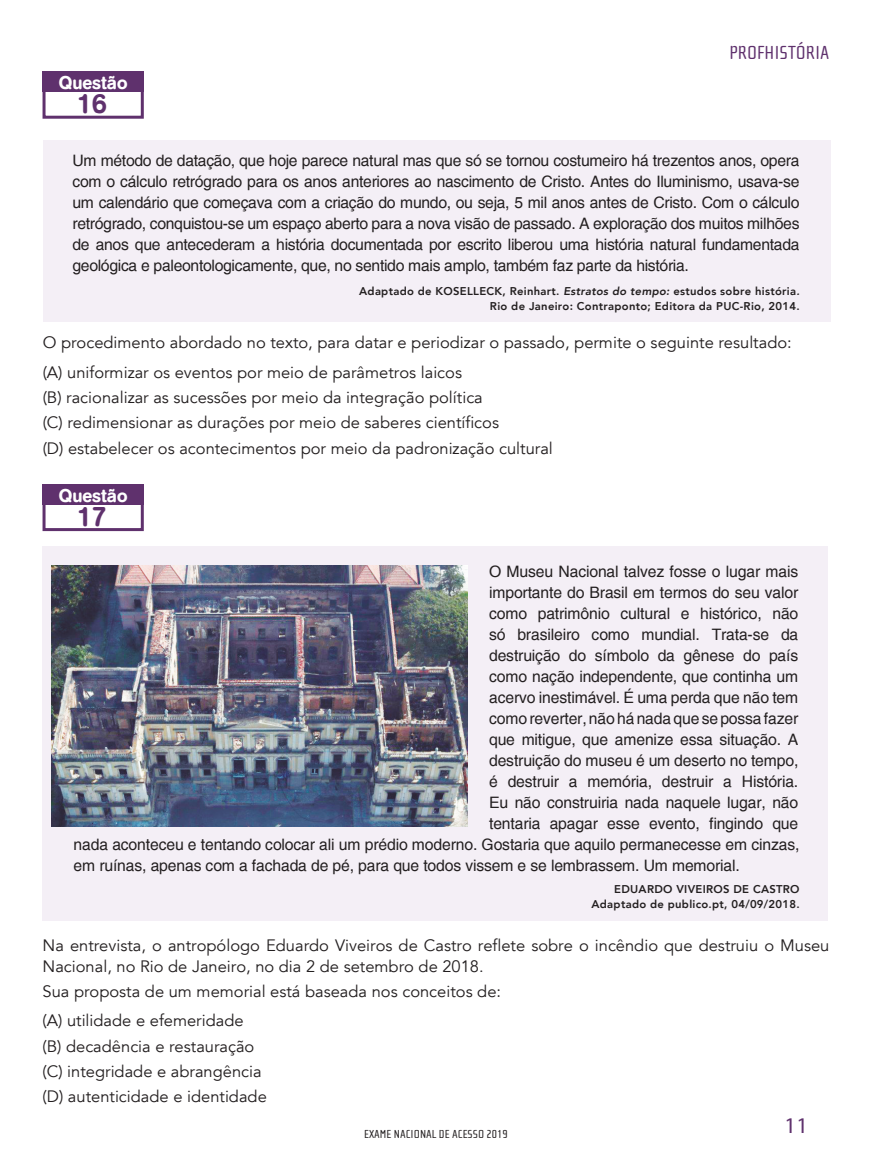
<style>
.page{position:relative;width:872px;height:1170px;background:#fff}
.page>*{position:absolute;margin:0;border:0;box-sizing:border-box;transform-origin:0 0}
.t1{font:500 27px "AG Book Rounded";color:#5f316d}
.t2{font:22.5px "Myriad Pro";color:#5f316d}
.t3{font:19.5px "Cholla Sans";color:#5f316d}
.t4{font:500 18px "AG Book Rounded";color:#fff}
.t5{font:16.5px/25.2px "Avenir";color:#231f20}
.t6{font:15.75px/21px "Helvetica";letter-spacing:-.01em;color:#231f20;text-align:justify}
.t7{font:12px "Cholla Sans";color:#231f20}
.t8{font:800 11.25px/15px "Avenir";letter-spacing:.025em;color:#231f20;text-align:right}
.s1{font-style:italic}
</style>
<div class="page">
<div style="left:43px;top:484px;width:101px;height:47px;border:3px solid #5f316d"></div>
<div style="left:43px;top:484px;width:101px;height:20px;background:#5f316d"></div>
<div style="left:43px;top:546px;width:785px;height:374px;background:#f4eff6"></div>
<img style="left:51px;top:566px;width:417px;height:260px">
<div style="left:43px;top:140px;width:787px;height:182px;background:#f4eff6"></div>
<div style="left:43px;top:72px;width:101px;height:47px;border:3px solid #5f316d"></div>
<div style="left:43px;top:72px;width:101px;height:20px;background:#5f316d"></div>
<p class="t4" style="left:59px;top:72px;width:70px">Questão</p>
<h1 class="t1" style="left:76px;top:88px;width:32px">16</h1>
<p class="t3" style="left:729px;top:42px;width:93px">PROFHISTÓRIA</p>
<p class="t6" style="left:72px;top:150px;width:728px">Um método de datação, que hoje parece natural mas que só se tornou costumeiro há trezentos anos, opera com o cálculo retrógrado para os anos anteriores ao nascimento de Cristo. Antes do Iluminismo, usava-se um calendário que começava com a criação do mundo, ou seja, 5 mil anos antes de Cristo. Com o cálculo retrógrado, conquistou-se um espaço aberto para a nova visão de passado. A exploração dos muitos milhões de anos que antecederam a história documentada por escrito liberou uma história natural fundamentada geológica e paleontologicamente, que, no sentido mais amplo, também faz parte da história.</p>
<p class="t8" style="left:359px;top:283px;width:442px">Adaptado de KOSELLECK, Reinhart. <span class="s1">Estratos do tempo:</span> estudos sobre história<span class="s1">.<br></span>Rio de Janeiro: Contraponto; Editora da PUC-Rio, 2014.</p>
<p class="t5" style="left:43px;top:328px;width:750px;line-height:29.5px">O procedimento abordado no texto, para datar e periodizar o passado, permite o seguinte resultado: (A) uniformizar os eventos por meio de parâmetros laicos</p>
<p class="t5" style="left:43px;top:385px;width:512px">(B) racionalizar as sucessões por meio da integração política<br>(C) redimensionar as durações por meio de saberes científicos<br>(D) estabelecer os acontecimentos por meio da padronização cultural</p>
<p class="t4" style="left:59px;top:485px;width:70px">Questão</p>
<h1 class="t1" style="left:76px;top:501px;width:32px">17</h1>
<p class="t6" style="left:489px;top:561px;width:311px">O Museu Nacional talvez fosse o lugar mais</p>
<p class="t6" style="left:489px;top:582px;width:311px">importante do Brasil em termos do seu valor</p>
<p class="t6" style="left:489px;top:603px;width:311px">como patrimônio cultural e histórico, não</p>
<p class="t6" style="left:489px;top:624px;width:311px">só brasileiro como mundial. Trata-se da</p>
<p class="t6" style="left:489px;top:645px;width:311px">destruição do símbolo da gênese do país</p>
<p class="t6" style="left:489px;top:666px;width:311px">como nação independente, que continha um</p>
<p class="t6" style="left:489px;top:687px;width:311px">acervo inestimável. É uma perda que não tem</p>
<p class="t6" style="left:489px;top:708px;width:311px">como reverter, não há nada que se possa fazer</p>
<p class="t6" style="left:489px;top:729px;width:311px">que mitigue, que amenize essa situação. A</p>
<p class="t6" style="left:489px;top:750px;width:311px">destruição do museu é um deserto no tempo,</p>
<p class="t6" style="left:489px;top:771px;width:311px">é destruir a memória, destruir a História.</p>
<p class="t6" style="left:489px;top:792px;width:311px">Eu não construiria nada naquele lugar, não</p>
<p class="t6" style="left:489px;top:813px;width:311px">tentaria apagar esse evento, fingindo que</p>
<p class="t6" style="left:74px;top:834px;width:727px">nada aconteceu e tentando colocar ali um prédio moderno. Gostaria que aquilo permanecesse em cinzas,</p>
<p class="t6" style="left:74px;top:855px;width:668px">em ruínas, apenas com a fachada de pé, para que todos vissem e se lembrassem. Um memorial.</p>
<p class="t8" style="left:591px;top:881px;width:210px">Eduardo Vive iros de Castro<br>Adaptado de publico.pt, 04/09/2018.</p>
<p class="t5" style="left:43px;top:934px;width:788px;line-height:21px">Na entrevista, o antropólogo Eduardo Viveiros de Castro reflete sobre o incêndio que destruiu o Museu<br>Nacional, no Rio de Janeiro, no dia 2 de setembro de 2018.</p>
<p class="t5" style="left:43px;top:976px;width:460px;line-height:29.5px">Sua proposta de um memorial está baseada nos conceitos de: (A) utilidade e efemeridade</p>
<p class="t5" style="left:43px;top:1033px;width:226px">(B) decadência e restauração (C) integridade e abrangência (D) autenticidade e identidade</p>
<p class="t7" style="left:364px;top:1126px;width:145px">EXAME NACIONAL DE ACESSO 2019</p>
<h2 class="t2" style="left:784px;top:1111px;width:25px">11</h2>
</div>
